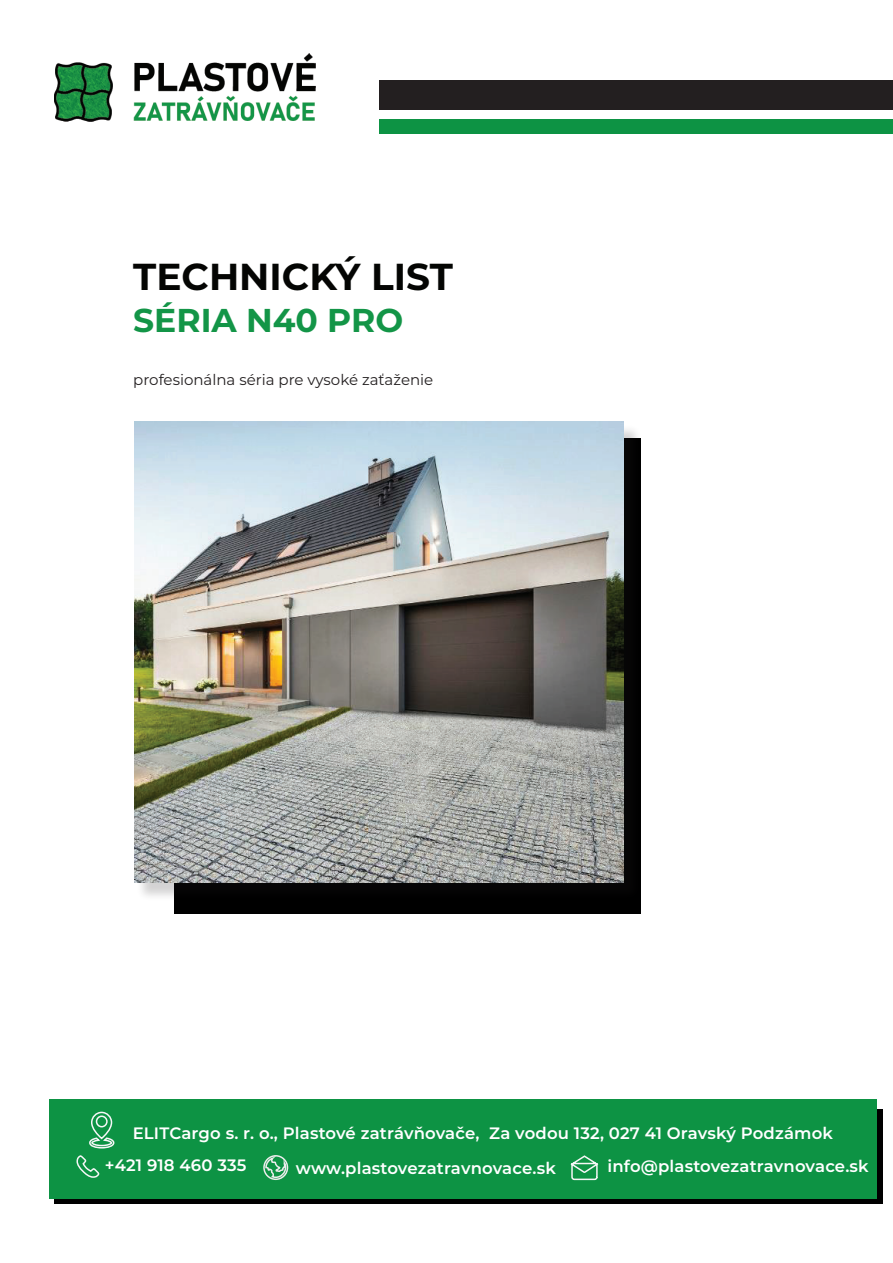
<style>
.page{position:relative;width:893px;height:1263px;background:#fff}
.page>*{position:absolute;margin:0;border:0;box-sizing:border-box;transform-origin:0 0}
.t1{font:700 37.5px "Montserrat";color:#040503}
.t2{font:700 33px "Montserrat";color:#139547}
.t3{font:600 16.5px/32.2px "Montserrat";letter-spacing:.01em;color:#fff}
.t4{font:15px "Montserrat";color:#231f20}
</style>
<div class="page">
<div style="left:174px;top:438px;width:467px;height:475px;background:#000"></div>
<div style="left:54px;top:1109px;width:829px;height:94px;background:linear-gradient(to right,#000,#000)"></div>
<div style="left:49px;top:1099px;width:828px;height:99px;background:#0d9344"></div>
<svg style="left:76px;top:1111px;width:39px;height:67px"></svg>
<svg style="left:263px;top:1155px;width:26px;height:26px"></svg>
<svg style="left:570px;top:1155px;width:29px;height:26px"></svg>
<img style="left:54px;top:54px;width:261px;height:67px">
<div style="left:380px;top:80px;width:513px;height:29px;background:#231f20"></div>
<div style="left:380px;top:120px;width:513px;height:14px;background:#0d9344"></div>
<div style="left:136px;top:424px;width:506px;height:477px;background:#231f20;opacity:.2"></div>
<img style="left:134px;top:422px;width:489px;height:460px">
<h1 class="t1" style="left:133px;top:249px;width:321px">TECHNICKÝ LIST</h1>
<h2 class="t2" style="left:133px;top:297px;width:271px">SÉRIA N40 PRO</h2>
<p class="t4" style="left:133px;top:369px;width:302px">profesionálna séria pre vysoké zaťaženie</p>
<p class="t3" style="left:105px;top:1116px;width:730px;text-indent:28px">ELITCargo s. r. o., Plastové zatrávňovače, Za vodou 132, 027 41 Oravský Podzámok +421 918 460 335</p>
<p class="t3" style="left:296px;top:1151px;width:261px">www.plastovezatravnovace.sk</p>
<p class="t3" style="left:607px;top:1149px;width:263px">info@plastovezatravnovace.sk</p>
</div>
